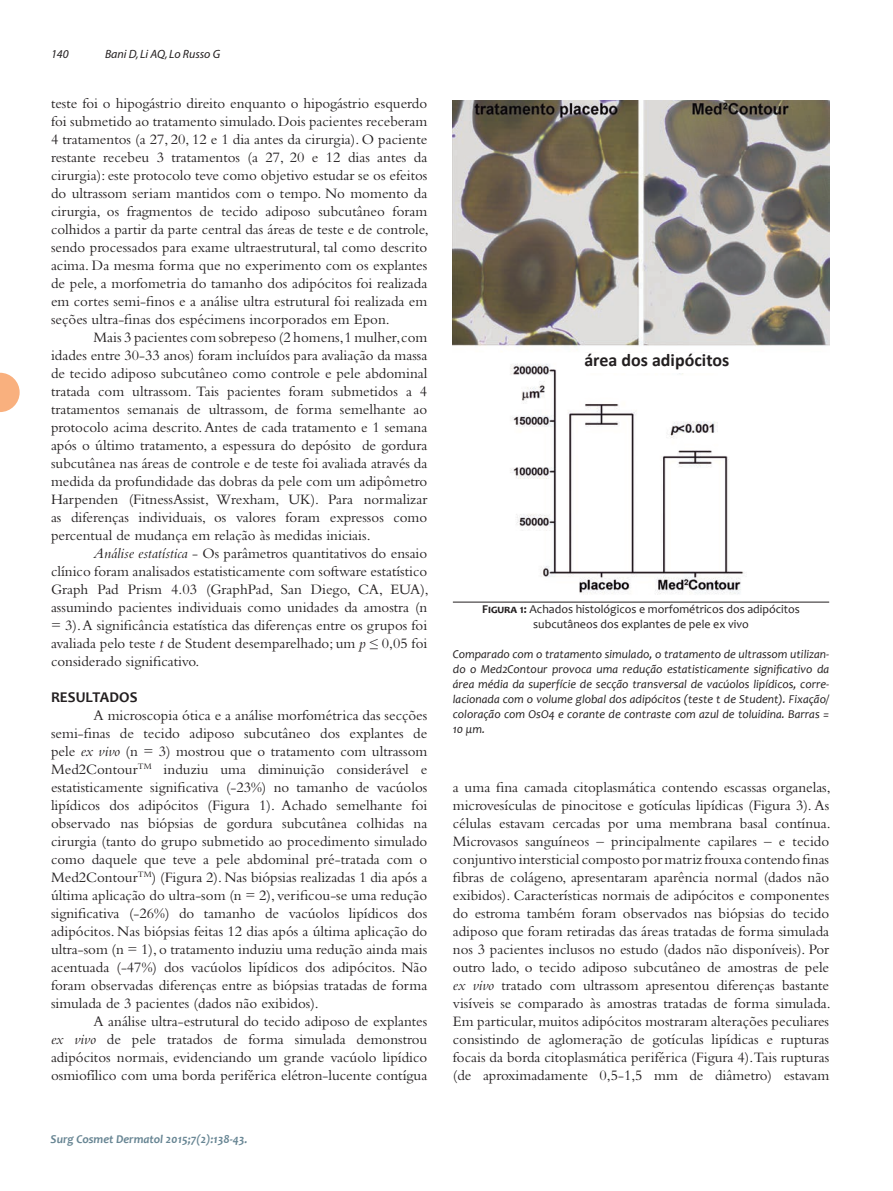
<style>
.page{position:relative;width:893px;height:1191px;background:#fff}
.page>*{position:absolute;margin:0;border:0;box-sizing:border-box;transform-origin:0 0}
.t1{font:700 18px "Calibri";color:#231f20}
.t2{font:15px/18px "Bembo";color:#231f20;text-align:justify}
.t3{font:700 15px "Candara";color:#231f20}
.t4{font:italic 12px/15px "Candara";color:#231f20;text-align:justify}
.t5{font:12px/15px "Candara";color:#231f20;text-align:center}
.t6{font:italic 700 12px "Candara";color:#678593}
.t7{font:italic 12px "Myriad";color:#231f20}
.s1{font-style:italic}
.s2{font-family:"Times New Roman"}
.s3{font-weight:700}
</style>
<div class="page">
<svg style="left:0;top:373px;width:20px;height:39px"></svg>
<img style="left:453px;top:100px;width:376px;height:495px">
<hr style="left:453px;top:602px;width:376px;height:1px;background:#231f20">
<div style="left:576px;top:353px;width:162px;height:19px;background:#fff"></div>
<p class="t7" style="left:51px;top:48px;width:19px">140</p>
<p class="t7" style="left:105px;top:48px;width:117px">Bani D, Li AQ, Lo Russo G</p>
<p class="t2" style="left:51px;top:94px;width:379px">teste foi o hipogástrio direito enquanto o hipogástrio esquerdo foi submetido ao tratamento simulado. Dois pacientes receberam 4 tratamentos (a 27, 20, 12 e 1 dia antes da cirurgia). O paciente restante recebeu 3 tratamentos (a 27, 20 e 12 dias antes da cirurgia): este protocolo teve como objetivo estudar se os efeitos do ultrassom seriam mantidos com o tempo. No momento da cirurgia, os fragmentos de tecido adiposo subcutâneo foram colhidos a partir da parte central das áreas de teste e de controle, sendo processados para exame ultraestrutural, tal como descrito acima. Da mesma forma que no experimento com os explantes de pele, a morfometria do tamanho dos adipócitos foi realizada em cortes semi-finos e a análise ultra estrutural foi realizada em seções ultra-finas dos espécimens incorporados em Epon.</p>
<p class="t2" style="left:51px;top:328px;width:378px;text-indent:43px">Mais 3 pacientes com sobrepeso (2 homens, 1 mulher, com idades entre 30-33 anos) foram incluídos para avaliação da massa de tecido adiposo subcutâneo como controle e pele abdominal tratada com ultrassom. Tais pacientes foram submetidos a 4 tratamentos semanais de ultrassom, de forma semelhante ao protocolo acima descrito. Antes de cada tratamento e 1 semana após o último tratamento, a espessura do depósito de gordura subcutânea nas áreas de controle e de teste foi avaliada através da medida da profundidade das dobras da pele com um adipômetro Harpenden (FitnessAssist, Wrexham, UK). Para normalizar as diferenças individuais, os valores foram expressos como percentual de mudança em relação às medidas iniciais.</p>
<p class="t2" style="left:51px;top:544px;width:379px;text-indent:43px"><span class="s1">Análise estatística</span> - Os parâmetros quantitativos do ensaio clínico foram analisados estatisticamente com software estatístico Graph Pad Prism 4.03 (GraphPad, San Diego, CA, EUA), assumindo pacientes individuais como unidades da amostra (n = 3). A significância estatística das diferenças entre os grupos foi avaliada pelo teste <span class="s1">t</span> de Student desemparelhado; um <span class="s1">p</span> <span class="s2">≤</span> 0,05 foi considerado significativo.</p>
<p class="t3" style="left:51px;top:688px;width:88px">RESULTADOS</p>
<p class="t2" style="left:51px;top:706px;width:378px;text-indent:43px">A microscopia ótica e a análise morfométrica das secções semi-finas de tecido adiposo subcutâneo dos explantes de pele <span class="s1">ex vivo</span> (n = 3) mostrou que o tratamento com ultrassom Med2Contour<sup>TM</sup> induziu uma diminuição considerável e estatisticamente significativa (-23%) no tamanho de vacúolos lipídicos dos adipócitos (Figura 1). Achado semelhante foi observado nas biópsias de gordura subcutânea colhidas na cirurgia (tanto do grupo submetido ao procedimento simulado como daquele que teve a pele abdominal pré-tratada com o Med2Contour<sup>TM</sup>) (Figura 2). Nas biópsias realizadas 1 dia após a última aplicação do ultra-som (n = 2), verificou-se uma redução significativa (-26%) do tamanho de vacúolos lipídicos dos adipócitos. Nas biópsias feitas 12 dias após a última aplicação do ultra-som (n = 1), o tratamento induziu uma redução ainda mais acentuada (-47%) dos vacúolos lipídicos dos adipócitos. Não foram observadas diferenças entre as biópsias tratadas de forma simulada de 3 pacientes (dados não exibidos).</p>
<p class="t2" style="left:51px;top:1012px;width:378px;text-indent:43px">A análise ultra-estrutural do tecido adiposo de explantes <span class="s1">ex vivo</span> de pele tratados de forma simulada demonstrou adipócitos normais, evidenciando um grande vacúolo lipídico osmiofílico com uma borda periférica elétron-lucente contígua</p>
<p class="t6" style="left:51px;top:1131px;width:198px">Surg Cosmet Dermatol 2015;7(2):138-43.</p>
<p class="t1" style="left:584px;top:349px;width:146px">área dos adipócitos</p>
<p class="t5" style="left:482px;top:601px;width:319px"><span class="s3">Figura 1:</span> Achados histológicos e morfométricos dos adipócitos subcutâneos dos explantes de pele ex vivo</p>
<p class="t4" style="left:453px;top:646px;width:378px">Comparado com o tratamento simulado, o tratamento de ultrassom utilizan&shy;do o Med2Contour provoca uma redução estatisticamente significativo da área média da superfície de secção transversal de vacúolos lipídicos, corre&shy;lacionada com o volume global dos adipócitos (teste t de Student). Fixação/ coloração com OsO4 e corante de contraste com azul de toluidina. Barras = 10 μm.</p>
<p class="t2" style="left:453px;top:778px;width:379px">a uma fina camada citoplasmática contendo escassas organelas, microvesículas de pinocitose e gotículas lipídicas (Figura 3). As células estavam cercadas por uma membrana basal contínua.<br>Microvasos sanguíneos – principalmente capilares – e tecido conjuntivo intersticial composto por matriz frouxa contendo finas fibras de colágeno, apresentaram aparência normal (dados não exibidos). Características normais de adipócitos e componentes do estroma também foram observados nas biópsias do tecido adiposo que foram retiradas das áreas tratadas de forma simulada nos 3 pacientes inclusos no estudo (dados não disponíveis). Por outro lado, o tecido adiposo subcutâneo de amostras de pele <span class="s1">ex vivo</span> tratado com ultrassom apresentou diferenças bastante visíveis se comparado às amostras tratadas de forma simulada.<br>Em particular, muitos adipócitos mostraram alterações peculiares consistindo de aglomeração de gotículas lipídicas e rupturas focais da borda citoplasmática periférica (Figura 4).Tais rupturas (de aproximadamente 0,5-1,5 mm de diâmetro) estavam</p>
</div>
